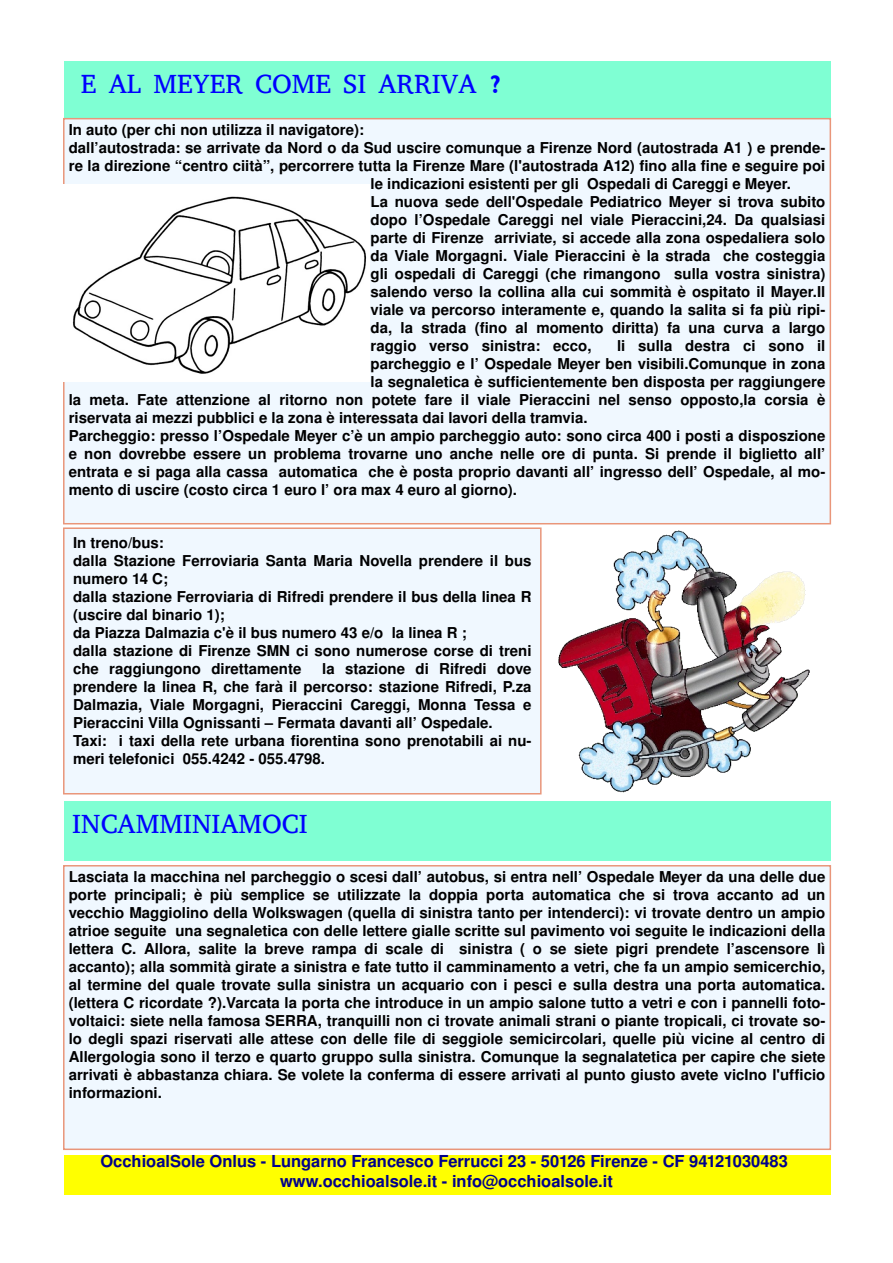
<style>
.page{position:relative;width:893px;height:1263px;background:#fff}
.page>*{position:absolute;margin:0;border:0;box-sizing:border-box;transform-origin:0 0}
.t1{font:27px "Abyssinica SIL";color:#00f}
.t2{font:700 16.5px/19.8px "Nimbus San L";color:#00008b;text-align:center}
.t3{font:700 15px/18px "Nimbus San L";color:#000}
</style>
<div class="page">
<div style="left:64px;top:62px;width:766px;height:59px;background:#7fffd3"></div>
<div style="left:64px;top:119px;width:766px;height:405px;background:#f0f8ff"></div>
<div style="left:63px;top:118px;width:768px;height:406px;border:2px solid #e9967a"></div>
<img style="left:64px;top:185px;width:306px;height:196px">
<div style="left:64px;top:528px;width:477px;height:266px;background:#f0f8ff"></div>
<div style="left:63px;top:527px;width:479px;height:267px;border:2px solid #e9967a"></div>
<img style="left:558px;top:530px;width:252px;height:263px">
<div style="left:64px;top:801px;width:766px;height:60px;background:#7fffd3"></div>
<div style="left:64px;top:866px;width:766px;height:283px;background:#f0f8ff"></div>
<div style="left:63px;top:865px;width:768px;height:285px;border:2px solid #e9967a"></div>
<div style="left:64px;top:1155px;width:766px;height:39px;background:#ff0"></div>
<h1 class="t1" style="left:81px;top:70px;width:425px">E AL MEYER COME SI ARRIVA ?</h1>
<p class="t3" style="left:69px;top:122px;width:297px">In auto (per chi non utilizza il navigatore):</p>
<p class="t3" style="left:69px;top:140px;width:758px">dall’autostrada: se arrivate da Nord o da Sud uscire comunque a Firenze Nord (autostrada A1 ) e prende-</p>
<p class="t3" style="left:69px;top:158px;width:758px">re la direzione “centro ciità”, percorrere tutta la Firenze Mare (l'autostrada A12) fino alla fine e seguire poi</p>
<p class="t3" style="left:371px;top:176px;width:422px">le indicazioni esistenti per gli Ospedali di Careggi e Meyer.</p>
<p class="t3" style="left:371px;top:194px;width:456px">La nuova sede dell'Ospedale Pediatrico Meyer si trova subito</p>
<p class="t3" style="left:371px;top:212px;width:456px">dopo l’Ospedale Careggi nel viale Pieraccini,24. Da qualsiasi</p>
<p class="t3" style="left:371px;top:230px;width:456px">parte di Firenze arriviate, si accede alla zona ospedaliera solo</p>
<p class="t3" style="left:371px;top:248px;width:456px">da Viale Morgagni. Viale Pieraccini è la strada che costeggia</p>
<p class="t3" style="left:371px;top:266px;width:456px">gli ospedali di Careggi (che rimangono sulla vostra sinistra)</p>
<p class="t3" style="left:371px;top:284px;width:456px">salendo verso la collina alla cui sommità è ospitato il Mayer.Il</p>
<p class="t3" style="left:371px;top:302px;width:456px">viale va percorso interamente e, quando la salita si fa più ripi-</p>
<p class="t3" style="left:371px;top:320px;width:456px">da, la strada (fino al momento diritta) fa una curva a largo</p>
<p class="t3" style="left:371px;top:338px;width:222px">raggio verso sinistra: ecco,</p>
<p class="t3" style="left:617px;top:338px;width:210px">li sulla destra ci sono il</p>
<p class="t3" style="left:371px;top:356px;width:456px">parcheggio e l’ Ospedale Meyer ben visibili.Comunque in zona</p>
<p class="t3" style="left:371px;top:374px;width:456px">la segnaletica è sufficientemente ben disposta per raggiungere</p>
<p class="t3" style="left:69px;top:392px;width:758px">la meta. Fate attenzione al ritorno non potete fare il viale Pieraccini nel senso opposto,la corsia è</p>
<p class="t3" style="left:69px;top:410px;width:520px">riservata ai mezzi pubblici e la zona è interessata dai lavori della tramvia.</p>
<p class="t3" style="left:69px;top:428px;width:758px">Parcheggio: presso l’Ospedale Meyer c’è un ampio parcheggio auto: sono circa 400 i posti a disposzione</p>
<p class="t3" style="left:69px;top:446px;width:758px">e non dovrebbe essere un problema trovarne uno anche nelle ore di punta. Si prende il biglietto all’</p>
<p class="t3" style="left:69px;top:464px;width:758px">entrata e si paga alla cassa automatica che è posta proprio davanti all’ ingresso dell’ Ospedale, al mo-</p>
<p class="t3" style="left:69px;top:482px;width:450px">mento di uscire (costo circa 1 euro l’ ora max 4 euro al giorno).</p>
<p class="t3" style="left:73px;top:536px;width:460px">In treno/bus:<br>dalla Stazione Ferroviaria Santa Maria Novella prendere il bus numero 14 C;<br>dalla stazione Ferroviaria di Rifredi prendere il bus della linea R (uscire dal binario 1);<br>da Piazza Dalmazia c'è il bus numero 43 e/o la linea R ;<br>dalla stazione di Firenze SMN ci sono numerose corse di treni che raggiungono direttamente</p>
<p class="t3" style="left:73px;top:662px;width:460px;text-indent:249px">la stazione di Rifredi dove prendere la linea R, che farà il percorso: stazione Rifredi, P.za Dalmazia, Viale Morgagni, Pieraccini Careggi, Monna Tessa e Pieraccini Villa Ognissanti – Fermata davanti all’ Ospedale.<br>Taxi: i taxi della rete urbana fiorentina sono prenotabili ai nu&shy;meri telefonici 055.4242 - 055.4798.</p>
<h1 class="t1" style="left:72px;top:810px;width:237px">INCAMMINIAMOCI</h1>
<p class="t3" style="left:69px;top:869px;width:758px;text-align:justify">Lasciata la macchina nel parcheggio o scesi dall’ autobus, si entra nell’ Ospedale Meyer da una delle due porte principali; è più semplice se utilizzate la doppia porta automatica che si trova accanto ad un vecchio Maggiolino della Wolkswagen (quella di sinistra tanto per intenderci): vi trovate dentro un ampio atrioe seguite una segnaletica con delle lettere gialle scritte sul pavimento voi seguite le indicazioni della lettera C. Allora, salite la breve rampa di scale di sinistra ( o se siete pigri prendete l’ascensore lì accanto); alla sommità girate a sinistra e fate tutto il camminamento a vetri, che fa un ampio semicerchio, al termine del quale trovate sulla sinistra un acquario con i pesci e sulla destra una porta automatica. (lettera C ricordate ?).Varcata la porta che introduce in un ampio salone tutto a vetri e con i pannelli foto&shy;voltaici: siete nella famosa SERRA, tranquilli non ci trovate animali strani o piante tropicali, ci trovate so&shy;lo degli spazi riservati alle attese con delle file di seggiole semicircolari, quelle più vicine al centro di Allergologia sono il terzo e quarto gruppo sulla sinistra. Comunque la segnalatetica per capire che siete arrivati è abbastanza chiara. Se volete la conferma di essere arrivati al punto giusto avete vicIno l'ufficio informazioni.</p>
<p class="t2" style="left:100px;top:1153px;width:689px">OcchioalSole Onlus - Lungarno Francesco Ferrucci 23 - 50126 Firenze - CF 94121030483 www.occhioalsole.it - info@occhioalsole.it</p>
</div>
